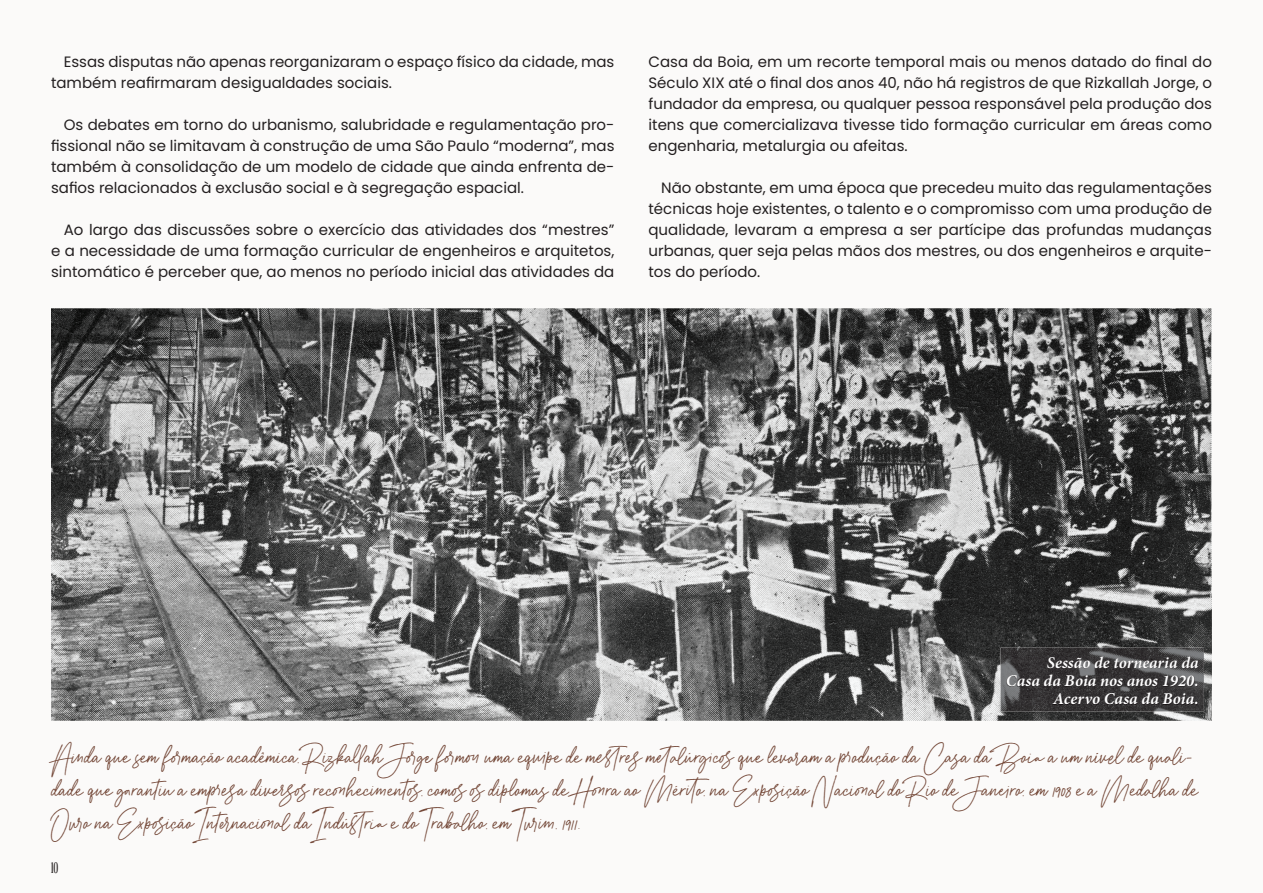
<style>
.page{position:relative;width:1263px;height:893px;background:#fbfaf9}
.page>*{position:absolute;margin:0;border:0;box-sizing:border-box;transform-origin:0 0}
.t1{font:45px/33px "Aurelly Signature";color:#744838}
.t2{font:italic 700 16.5px/18px "Minion Pro";letter-spacing:.005em;color:#fff;text-align:right}
.t3{font:15px/21px "Poppins";color:#231f20;text-align:justify}
.t4{font:15px "Abraham Lincoln";color:#231f20}
</style>
<div class="page">
<img style="left:51px;top:308px;width:1161px;height:413px">
<img style="left:1000px;top:648px;width:204px;height:63px">
<img style="left:1007px;top:656px;width:192px;height:48px">
<p class="t3" style="left:51px;top:51px;width:565px;text-indent:13px">Essas disputas não apenas reorganizaram o espaço físico da cidade, mas também reafirmaram desigualdades sociais.</p>
<p class="t3" style="left:51px;top:114px;width:565px;text-indent:13px">Os debates em torno do urbanismo, salubridade e regulamentação pro&shy;fissional não se limitavam à construção de uma São Paulo “moderna”, mas também à consolidação de um modelo de cidade que ainda enfrenta de&shy;safios relacionados à exclusão social e à segregação espacial.</p>
<p class="t3" style="left:51px;top:220px;width:565px;text-indent:13px">Ao largo das discussões sobre o exercício das atividades dos “mestres” e a necessidade de uma formação curricular de engenheiros e arquitetos, sintomático é perceber que, ao menos no período inicial das atividades da</p>
<p class="t3" style="left:648px;top:51px;width:565px">Casa da Boia, em um recorte temporal mais ou menos datado do final do Século XIX até o final dos anos 40, não há registros de que Rizkallah Jorge, o fundador da empresa, ou qualquer pessoa responsável pela produção dos itens que comercializava tivesse tido formação curricular em áreas como engenharia, metalurgia ou afeitas.</p>
<p class="t3" style="left:648px;top:177px;width:565px;text-indent:13px">Não obstante, em uma época que precedeu muito das regulamentações técnicas hoje existentes, o talento e o compromisso com uma produção de qualidade, levaram a empresa a ser partícipe das profundas mudanças urbanas, quer seja pelas mãos dos mestres, ou dos engenheiros e arquite&shy;tos do período.</p>
<p class="t2" style="left:1006px;top:654px;width:194px">Sessão de tornearia da<br>Casa da Boia nos anos 1920.<br>Acervo Casa da Boia.</p>
<p class="t1" style="left:51px;top:741px;width:1148px">Ainda que sem formação acadêmica, Rizkallah Jorgeformou uma equipe de mestres metalúrgicos que levaram a produção da Casa da Boia a um nível de quali&shy;dade que garantiu a empresa diversos reconhecimentos, comos os diplomas de Honra ao Mérito, na Exposição Nacionaldo Rio de Janeiro, em 1908 e a Medalha de<br>Ouro na Exposição Internacionalda Indústria e do Trabalho, em Turim, 191.</p>
<p class="t4" style="left:51px;top:860px;width:9px">10</p>
</div>
